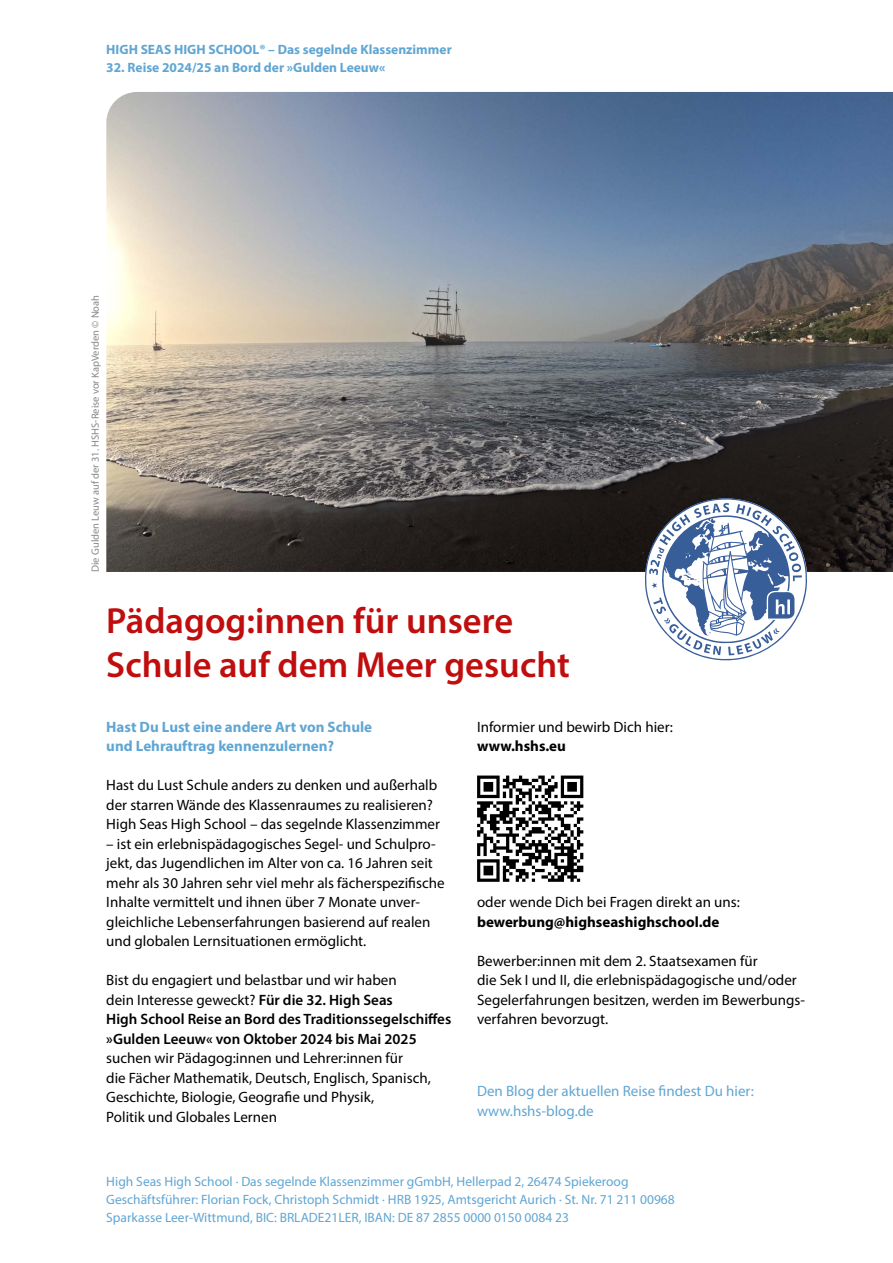
<style>
.page{position:relative;width:893px;height:1263px;background:#fff}
.page>*{position:absolute;margin:0;border:0;box-sizing:border-box;transform-origin:0 0}
.t1{font:600 36.45px/43.8px "Myriad Pro";color:#c00d0e}
.t2{font:15px/19.5px "Myriad Pro";color:#000}
.t3{font:600 15px/19.5px "Myriad Pro";color:#000}
.t4{font:700 15px/19.5px "Myriad Pro";color:#60a6d3}
.t5{font:15px/19.5px "Myriad Pro";color:#60a6d3}
.t6{font:700 15px "Myriad Pro";color:#000}
.t7{font:13.5px/18px "Myriad Pro";color:#60a6d3}
.t8{font:700 13.5px "Myriad Pro";color:#60a6d3}
.t9{font:10.5px "Myriad Pro";color:#878787}
.s1{font-weight:400}
</style>
<div class="page">
<img style="left:106px;top:92px;width:787px;height:480px">
<svg style="left:477px;top:775px;width:106px;height:107px"></svg>
<svg style="left:645px;top:498px;width:162px;height:163px"></svg>
<p class="t8" style="left:106px;top:40px;width:347px">HIGH SEAS HIGH SCHOOL® – Das segelnde Klassenzimmer</p>
<p class="t8" style="left:106px;top:58px;width:281px">32. Reise 2024/25 an Bord der »Gulden Leeuw«</p>
<p class="t9" style="left:89px;top:572px;width:279px;rotate:-90deg">Die Gulden Leuw auf der 31. HSHS-Reise vor KapVerden © Noah</p>
<h1 class="t1" style="left:106px;top:598px;width:465px">Pädagog:innen für unsere<br>Schule auf dem Meer gesucht</h1>
<p class="t4" style="left:106px;top:717px;width:267px">Hast Du Lust eine andere Art von Schule und Lehrauftrag kennenzulernen?</p>
<p class="t2" style="left:106px;top:775px;width:335px">Hast du Lust Schule anders zu denken und außerhalb der starren Wände des Klassenraumes zu realisieren?<br>High Seas High School – das segelnde Klassenzimmer</p>
<p class="t2" style="left:106px;top:834px;width:340px">– ist ein erlebnispädagogisches Segel- und Schulpro&shy;jekt, das Jugendlichen im Alter von ca. 16 Jahren seit mehr als 30 Jahren sehr viel mehr als fächerspezifische Inhalte vermittelt und ihnen über 7 Monate unver&shy;gleichliche Lebenserfahrungen basierend auf realen und globalen Lernsituationen ermöglicht.</p>
<p class="t3" style="left:106px;top:970px;width:346px"><span class="s1">Bist du engagiert und belastbar und wir haben<br>dein Interesse geweckt?</span> Für die 32. High Seas<br>High School Reise an Bord des Traditionssegelschiffes »Gulden Leeuw« von Oktober 2024 bis Mai 2025</p>
<p class="t2" style="left:106px;top:1048px;width:326px">suchen wir Pädagog:innen und Lehrer:innen für<br>die Fächer Mathematik, Deutsch, Englisch, Spanisch, Geschichte, Biologie, Geografie und Physik,<br>Politik und Globales Lernen</p>
<p class="t2" style="left:477px;top:717px;width:197px">Informier und bewirb Dich hier:</p>
<p class="t6" style="left:477px;top:736px;width:90px">www.hshs.eu</p>
<p class="t2" style="left:477px;top:892px;width:264px">oder wende Dich bei Fragen direkt an uns:</p>
<p class="t6" style="left:477px;top:912px;width:244px">bewerbung@highseashighschool.de</p>
<p class="t2" style="left:477px;top:951px;width:330px">Bewerber:innen mit dem 2. Staatsexamen für<br>die Sek I und II, die erlebnispädagogische und/oder Segelerfahrungen besitzen, werden im Bewerbungs&shy;verfahren bevorzugt.</p>
<p class="t5" style="left:477px;top:1081px;width:278px">Den Blog der aktuellen Reise findest Du hier: www.hshs-blog.de</p>
<p class="t7" style="left:106px;top:1172px;width:570px">High Seas High School · Das segelnde Klassenzimmer gGmbH, Hellerpad 2, 26474 Spiekeroog<br>Geschäftsführer: Florian Fock, Christoph Schmidt · HRB 1925, Amtsgericht Aurich · St. Nr. 71 211 00968<br>Sparkasse Leer-Wittmund, BIC: BRLADE21LER, IBAN: DE 87 2855 0000 0150 0084 23</p>
</div>
